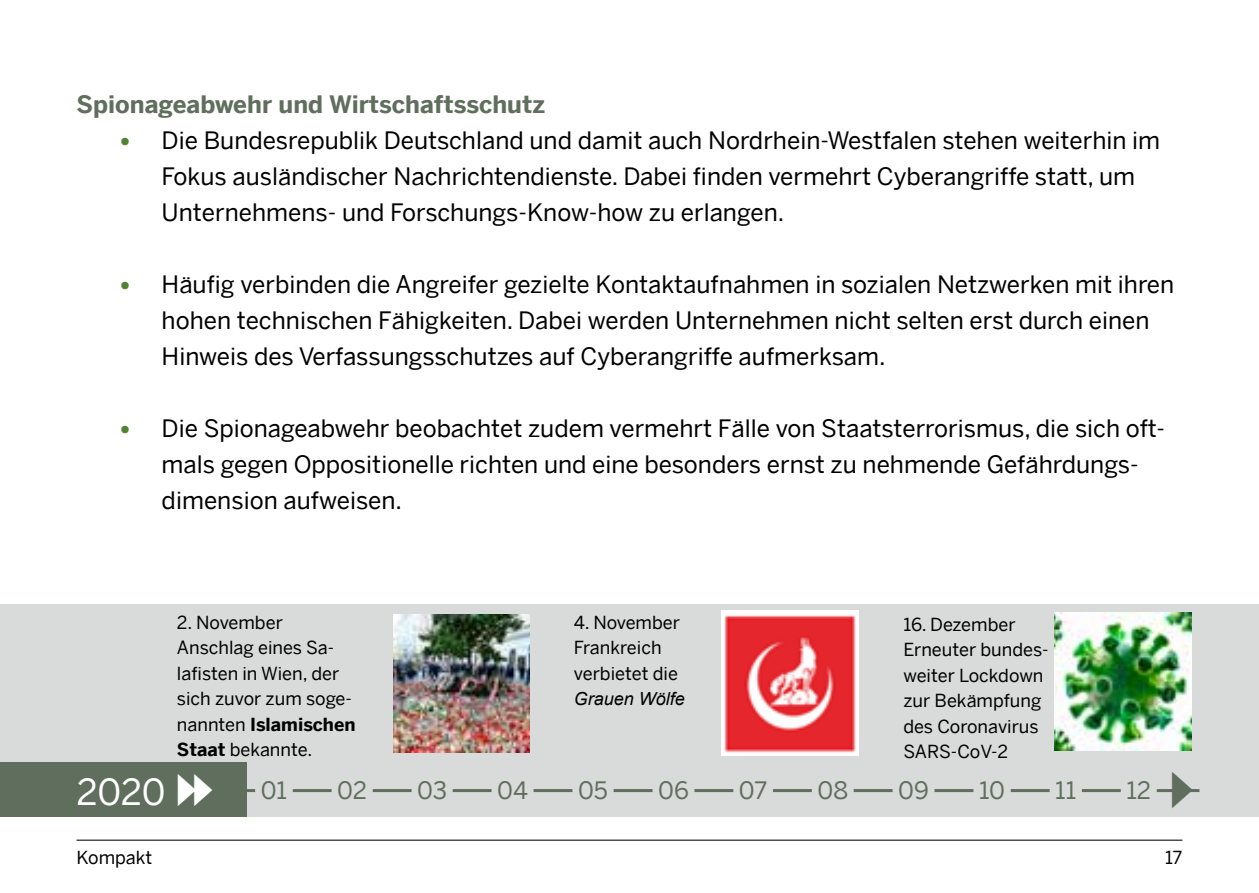
<style>
.page{position:relative;width:1259px;height:893px;background:#fff}
.page>*{position:absolute;margin:0;border:0;box-sizing:border-box;transform-origin:0 0}
.t1{font:36px "Benton Sans";color:#fff}
.t2{font:24px/36px "Benton Sans";color:#000}
.t3{font:700 24px "Benton Sans";color:#5f6e5d}
.t4{font:24px "Benton Sans";color:#5f6e5d}
.t5{font:18px/25.5px "Benton Sans";color:#000}
.t6{font:italic 18px "Arial";color:#000}
.s1{font-family:"Calibri";color:#538135}
.s2{font-weight:700}
</style>
<div class="page">
<div style="left:0;top:604px;width:1259px;height:213px;background:#d9dada"></div>
<div style="left:0;top:763px;width:247px;height:54px;background:#5f6e5d"></div>
<hr style="left:0;top:789px;width:1199px;height:3px;background:#5f6e5d">
<div style="left:255px;top:789px;width:38px;height:9px;background:#d9dada"></div>
<div style="left:332px;top:789px;width:41px;height:9px;background:#d9dada"></div>
<div style="left:411px;top:789px;width:42px;height:9px;background:#d9dada"></div>
<div style="left:491px;top:789px;width:42px;height:9px;background:#d9dada"></div>
<div style="left:572px;top:789px;width:41px;height:9px;background:#d9dada"></div>
<div style="left:652px;top:789px;width:42px;height:9px;background:#d9dada"></div>
<div style="left:733px;top:789px;width:40px;height:9px;background:#d9dada"></div>
<div style="left:812px;top:789px;width:41px;height:9px;background:#d9dada"></div>
<div style="left:892px;top:789px;width:42px;height:9px;background:#d9dada"></div>
<div style="left:973px;top:789px;width:37px;height:9px;background:#d9dada"></div>
<div style="left:1049px;top:789px;width:33px;height:9px;background:#d9dada"></div>
<div style="left:1120px;top:789px;width:36px;height:9px;background:#d9dada"></div>
<img style="left:393px;top:614px;width:136px;height:138px">
<img style="left:721px;top:610px;width:138px;height:145px">
<img style="left:1054px;top:612px;width:137px;height:138px">
<hr style="left:77px;top:840px;width:1105px;height:1px;background:#000">
<p class="t3" style="left:77px;top:89px;width:470px">Spionageabwehr und Wirtschaftsschutz</p>
<p class="t2" style="left:162px;top:122px;width:1000px;text-indent:-42px"><span class="s1">•</span> Die Bundesrepublik Deutschland und damit auch Nordrhein-Westfalen stehen weiterhin im<br>Fokus ausländischer Nachrichtendienste. Dabei finden vermehrt Cyberangriffe statt, um<br>Unternehmens- und Forschungs-Know-how zu erlangen.</p>
<p class="t2" style="left:162px;top:266px;width:1014px;text-indent:-42px"><span class="s1">•</span> Häufig verbinden die Angreifer gezielte Kontaktaufnahmen in sozialen Netzwerken mit ihren hohen technischen Fähigkeiten. Dabei werden Unternehmen nicht selten erst durch einen<br>Hinweis des Verfassungsschutzes auf Cyberangriffe aufmerksam.</p>
<p class="t2" style="left:162px;top:410px;width:1005px;text-indent:-42px"><span class="s1">•</span> Die Spionageabwehr beobachtet zudem vermehrt Fälle von Staatsterrorismus, die sich oft&shy;mals gegen Oppositionelle richten und eine besonders ernst zu nehmende Gefährdungs&shy;dimension aufweisen.</p>
<p class="t5" style="left:177px;top:609px;width:180px">2. November<br>Anschlag eines Sa&shy;lafisten in Wien, der sich zuvor zum soge&shy;nannten <span class="s2">Islamischen<br>Staat</span> bekannte.</p>
<p class="t5" style="left:574px;top:609px;width:108px">4. November<br>Frankreich verbietet die</p>
<p class="t6" style="left:574px;top:687px;width:113px">Grauen Wölfe</p>
<p class="t5" style="left:903px;top:611px;width:147px">16. Dezember<br>Erneuter bundes&shy;weiter Lockdown zur Bekämpfung des Coronavirus<br>SARS-CoV-2</p>
<h1 class="t1" style="left:77px;top:771px;width:141px">2020 ⏩</h1>
<p class="t4" style="left:261px;top:776px;width:28px">01</p>
<p class="t4" style="left:337px;top:776px;width:31px">02</p>
<p class="t4" style="left:417px;top:776px;width:31px">03</p>
<p class="t4" style="left:497px;top:776px;width:32px">04</p>
<p class="t4" style="left:578px;top:776px;width:31px">05</p>
<p class="t4" style="left:658px;top:776px;width:32px">06</p>
<p class="t4" style="left:739px;top:776px;width:30px">07</p>
<p class="t4" style="left:817px;top:776px;width:32px">08</p>
<p class="t4" style="left:898px;top:776px;width:32px">09</p>
<p class="t4" style="left:979px;top:776px;width:28px">10</p>
<p class="t4" style="left:1055px;top:776px;width:22px">11</p>
<p class="t4" style="left:1126px;top:776px;width:75px">12 ▶</p>
<p class="t5" style="left:77px;top:844px;width:77px">Kompakt</p>
<p class="t5" style="left:1165px;top:844px;width:19px">17</p>
</div>
